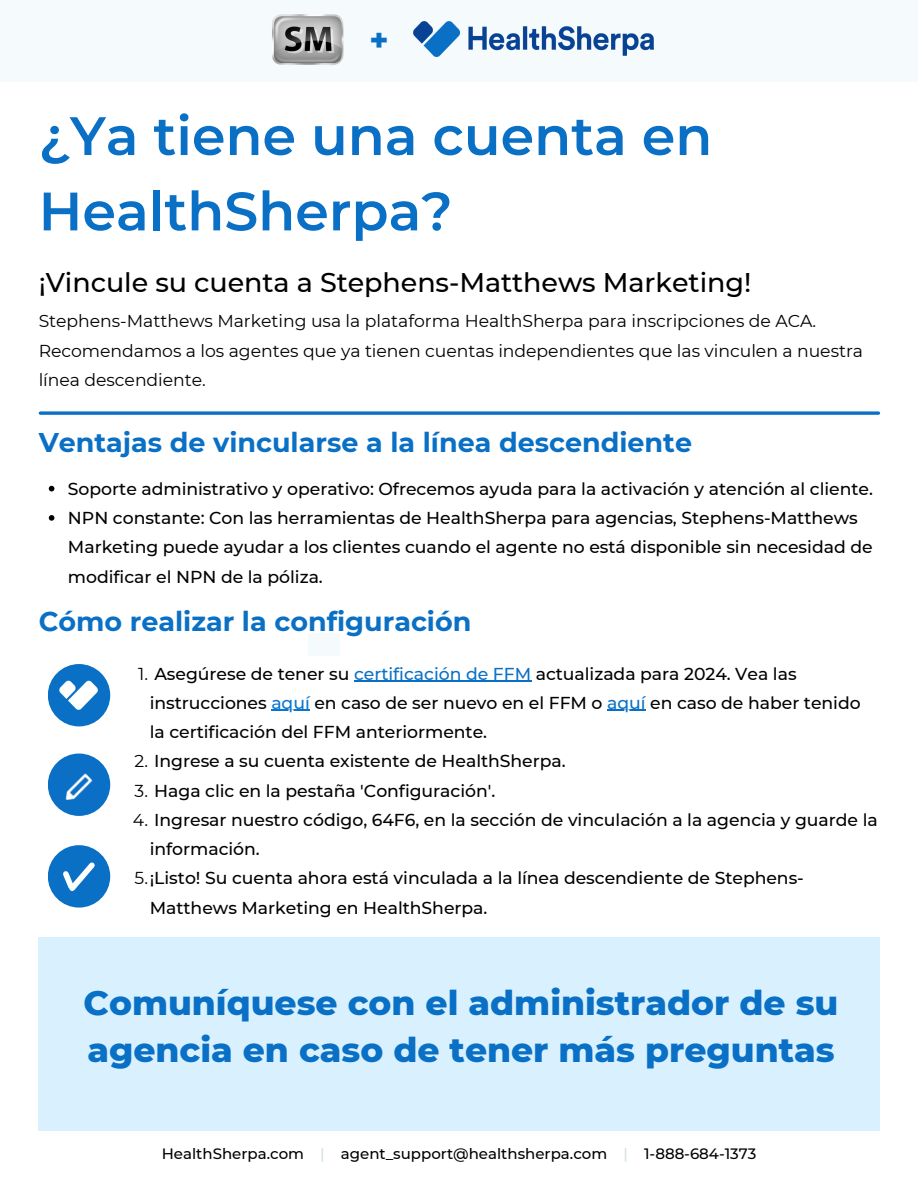
<style>
.page{position:relative;width:918px;height:1188px;background:#fff}
.page>*{position:absolute;margin:0;border:0;box-sizing:border-box;transform-origin:0 0}
.t1{font:600 54px/75.3px "Montserrat";color:#0970c5}
.t2{font:800 34.5px/47.2px "Montserrat";color:#0970c5}
.t3{font:800 31.5px "Montserrat";color:#0970c5}
.t4{font:700 27px "Montserrat";color:#0970c5}
.t5{font:500 27px "Montserrat";letter-spacing:-.005em;color:#000}
.t6{font:500 17.25px/29.2px "Montserrat";color:#000}
.t7{font:17.25px/29.2px "Montserrat";color:#000}
.t8{font:500 15px "Montserrat";color:#000}
.s1{font-weight:400}
.s2{color:#0970c5}
.s3{color:#0975ce}
.s4{color:#d3e0e8}
</style>
<div class="page">
<div style="left:0;top:0;width:918px;height:82px;background:#f5fafd"></div>
<div style="left:308px;top:634px;width:32px;height:22px;background:#f5fafd"></div>
<div style="left:39px;top:937px;width:841px;height:194px;background:#d9f1ff"></div>
<svg style="left:40px;top:411px;width:838px;height:4px;background:#2f86cd"></svg>
<div style="left:48px;top:754px;width:62px;height:62px;background:#0970c5;border-radius:50%"></div>
<img style="left:65px;top:773px;width:28px;height:27px">
<div style="left:48px;top:664px;width:62px;height:62px;background:#0970c5;border-radius:50%"></div>
<img style="left:60px;top:681px;width:38px;height:28px">
<div style="left:48px;top:845px;width:62px;height:63px;background:#0970c5;border-radius:50%"></div>
<svg style="left:63px;top:862px;width:32px;height:29px"></svg>
<svg style="left:49px;top:486px;width:5px;height:5px"></svg>
<svg style="left:49px;top:515px;width:5px;height:6px"></svg>
<hr style="left:354px;top:681px;width:177px;height:1px;background:#0970c5">
<hr style="left:271px;top:710px;width:39px;height:1px;background:#0975ce">
<hr style="left:607px;top:710px;width:39px;height:1px;background:#0970c5">
<img style="left:413px;top:22px;width:240px;height:35px">
<img style="left:272px;top:14px;width:72px;height:52px">
<p class="t3" style="left:370px;top:20px;width:21px">+</p>
<p class="t1" style="left:39px;top:98px;width:675px">¿Ya tiene una cuenta en<br>HealthSherpa?</p>
<p class="t5" style="left:39px;top:266px;width:714px">¡Vincule su cuenta a Stephens-Matthews Marketing!</p>
<p class="t7" style="left:39px;top:307px;width:826px">Stephens-Matthews Marketing usa la plataforma HealthSherpa para inscripciones de ACA.<br>Recomendamos a los agentes que ya tienen cuentas independientes que las vinculen a nuestra línea descendiente.</p>
<p class="t4" style="left:39px;top:426px;width:655px">Ventajas de vincularse a la línea descendiente</p>
<p class="t6" style="left:68px;top:474px;width:807px">Soporte administrativo y operativo: Ofrecemos ayuda para la activación y atención al cliente.</p>
<p class="t6" style="left:68px;top:503px;width:806px">NPN constante: Con las herramientas de HealthSherpa para agencias, Stephens-Matthews<br>Marketing puede ayudar a los clientes cuando el agente no está disponible sin necesidad de modificar el NPN de la póliza.</p>
<p class="t4" style="left:39px;top:605px;width:434px">Cómo realizar la configuración</p>
<p class="t6" style="left:150px;top:659px;width:713px;text-indent:-12px"><span class="s1">1.</span> Asegúrese de tener su <span class="s2">certificación de FFM</span> actualizada para 2024. Vea las instrucciones <span class="s3">aquí</span> en caso de ser nuevo en el FFM o <span class="s2">aquí</span> en caso de haber tenido la certificación del FFM anteriormente.</p>
<p class="t6" style="left:135px;top:746px;width:433px"><span class="s1">2.</span> Ingrese a su cuenta existente de HealthSherpa.</p>
<p class="t6" style="left:135px;top:776px;width:362px"><span class="s1">3.</span> Haga clic en la pestaña 'Configuración'.</p>
<p class="t6" style="left:150px;top:805px;width:730px;text-indent:-17px"><span class="s1">4.</span> Ingresar nuestro código, 64F6, en la sección de vinculación a la agencia y guarde la información.</p>
<p class="t6" style="left:150px;top:863px;width:656px;text-indent:-15px"><span class="s1">5.</span>¡Listo! Su cuenta ahora está vinculada a la línea descendiente de Stephens-<br>Matthews Marketing en HealthSherpa.</p>
<p class="t2" style="left:84px;top:979px;width:756px">Comuníquese con el administrador de su agencia en caso de tener más preguntas</p>
<p class="t8" style="left:162px;top:1144px;width:596px">HealthSherpa.com <span class="s4">|</span> agent_support@healthsherpa.com <span class="s4">|</span> 1-888-684-1373</p>
</div>
